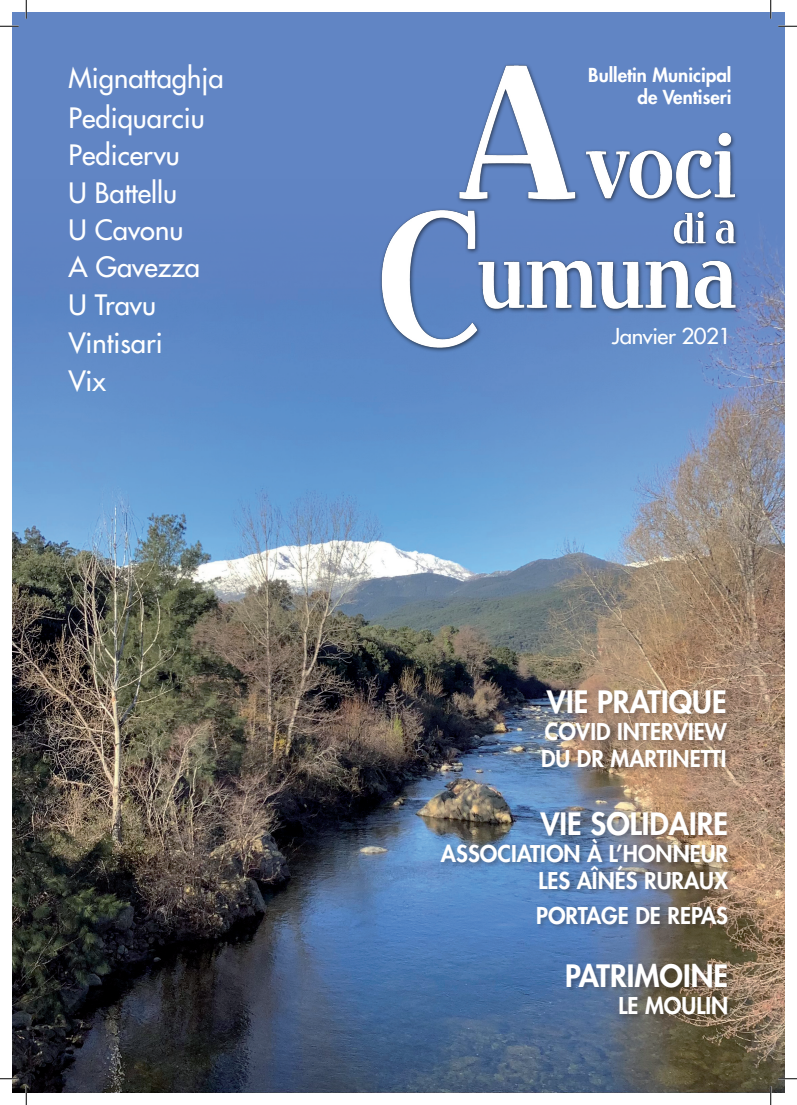
<style>
.page{position:relative;width:797px;height:1105px;background:#fff}
.page>*{position:absolute;margin:0;border:0;box-sizing:border-box;transform-origin:0 0}
.t1{font:800 30px "Futura";color:#fff}
.t2{font:27.38px/37.9px "Futura";color:#fff}
.t3{font:800 22.5px/27px "Futura";letter-spacing:.08em;color:#fff;text-align:right}
.t4{font:21.38px "Futura";letter-spacing:-.02em;color:#fff;scale:1.04 1}
.t5{font:800 18.75px/22.5px "Futura";color:#fff;text-align:right}
</style>
<div class="page">
<div style="left:12px;top:12px;width:773px;height:943px;background:#6185c4"></div>
<img style="left:12px;top:249px;width:773px;height:844px">
<img style="left:357px;top:64px;width:413px;height:302px">
<div style="left:439px;top:811px;width:295px;height:209px;background:#231f20;opacity:.3"></div>
<div style="left:541px;top:689px;width:191px;height:84px;background:#231f20;opacity:.3"></div>
<svg style="left:0;top:25px;width:19px;height:2px"></svg>
<svg style="left:778px;top:25px;width:19px;height:2px"></svg>
<svg style="left:0;top:1078px;width:19px;height:1px"></svg>
<svg style="left:778px;top:1078px;width:19px;height:1px"></svg>
<svg style="left:25px;top:0;width:2px;height:19px"></svg>
<svg style="left:25px;top:1086px;width:2px;height:19px"></svg>
<svg style="left:770px;top:0;width:1px;height:19px"></svg>
<svg style="left:770px;top:1086px;width:1px;height:19px"></svg>
<p class="t2" style="left:69px;top:59px;width:156px">Mignattaghja<br>Pediquarciu<br>Pedicervu<br>U Battellu<br>U Cavonu</p>
<p class="t2" style="left:69px;top:248px;width:133px">A Gavezza</p>
<p class="t2" style="left:69px;top:285px;width:89px">U Travu</p>
<p class="t2" style="left:69px;top:323px;width:95px;line-height:38.2px">Vintisari<br>Vix</p>
<p class="t5" style="left:588px;top:63px;width:145px">BULLETIN MUNICIPAL<br>DE VENTISERI</p>
<p class="t4" style="left:612px;top:322px;width:116px">Janvier 2021</p>
<h1 class="t1" style="left:547px;top:682px;width:181px">VIE PRATIQUE</h1>
<p class="t3" style="left:545px;top:718px;width:17px">COV</p>
<p class="t3" style="left:541px;top:718px;width:187px;text-align:left;text-indent:49px">ID INTERVIEW<br>DU DR MAR</p>
<p class="t3" style="left:656px;top:745px;width:71px">TINETTI</p>
<h1 class="t1" style="left:540px;top:804px;width:186px">VIE SOLIDAIRE</h1>
<p class="t3" style="left:441px;top:840px;width:16px">ASSO</p>
<p class="t3" style="left:497px;top:840px;width:232px">CIATION À L’HONNEUR<br>LES AÎNÉS RURAUX</p>
<p class="t3" style="left:536px;top:902px;width:168px">PORTAGE DE REPAS</p>
<h1 class="t1" style="left:565px;top:956px;width:164px">PATRIMOINE</h1>
<p class="t3" style="left:618px;top:992px;width:111px">LE MOULIN</p>
</div>
